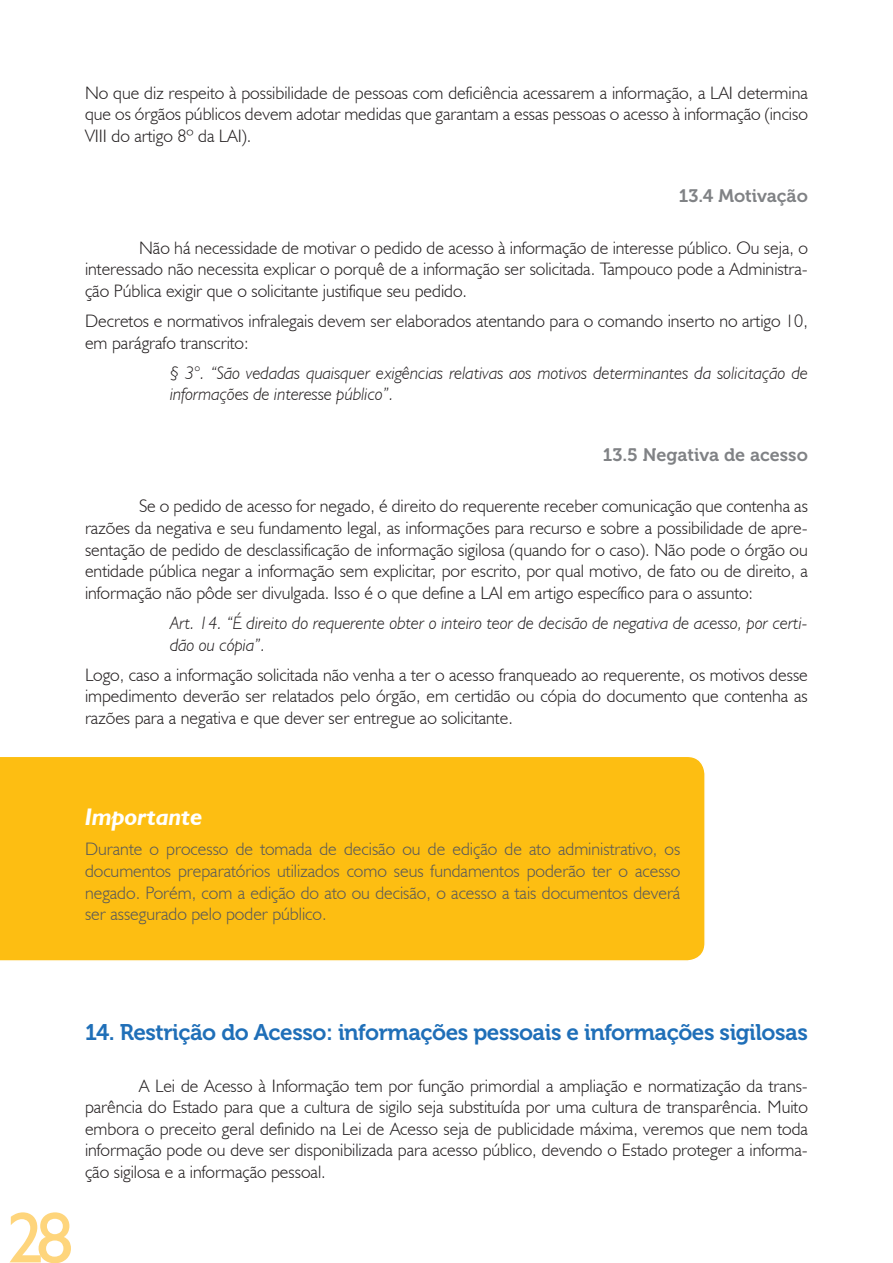
<style>
.page{position:relative;width:893px;height:1263px;background:#fff}
.page>*{position:absolute;margin:0;border:0;box-sizing:border-box;transform-origin:0 0}
.t1{font:72px "Humanist 521 BT";color:#fed57c}
.t2{font:italic 700 24px "Humanist 521 BT";color:#fff}
.t3{font:22.5px "Museo 700";letter-spacing:-.02em;color:#1f6fb8}
.t4{font:300 18px/21.6px "Humanist 521 BT";color:#231f20;text-align:justify}
.t5{font:300 18px/21.6px "Humanist 521 BT";color:#57585a;text-align:justify}
.t6{font:italic 300 18px/21.6px "Humanist 521 BT";color:#231f20}
.t7{font:18px "Museo 700";color:#808285}
</style>
<div class="page">
<div style="left:0;top:757px;width:705px;height:204px;background:#fdbe12"></div>
<p class="t4" style="left:85px;top:81px;width:724px">No que diz respeito à possibilidade de pessoas com deficiência acessarem a informação, a LAI determina que os órgãos públicos devem adotar medidas que garantam a essas pessoas o acesso à informação (inciso VIII do artigo 8º da LAI).</p>
<p class="t7" style="left:679px;top:186px;width:131px">13.4 Motivação</p>
<p class="t4" style="left:85px;top:237px;width:724px;text-indent:54px">Não há necessidade de motivar o pedido de acesso à informação de interesse público. Ou seja, o interessado não necessita explicar o porquê de a informação ser solicitada. Tampouco pode a Administra&shy;ção Pública exigir que o solicitante justifique seu pedido.</p>
<p class="t4" style="left:85px;top:310px;width:724px">Decretos e normativos infralegais devem ser elaborados atentando para o comando inserto no artigo 10, em parágrafo transcrito:</p>
<p class="t6" style="left:170px;top:362px;width:639px">§ 3°. “São vedadas quaisquer exigências relativas aos motivos determinantes da solicitação de informações de interesse público”.</p>
<p class="t7" style="left:603px;top:444px;width:207px">13.5 Negativa de acesso</p>
<p class="t4" style="left:85px;top:495px;width:724px;text-indent:54px">Se o pedido de acesso for negado, é direito do requerente receber comunicação que contenha as razões da negativa e seu fundamento legal, as informações para recurso e sobre a possibilidade de apre&shy;sentação de pedido de desclassificação de informação sigilosa (quando for o caso). Não pode o órgão ou entidade pública negar a informação sem explicitar, por escrito, por qual motivo, de fato ou de direito, a informação não pôde ser divulgada. Isso é o que define a LAI em artigo específico para o assunto:</p>
<p class="t6" style="left:170px;top:612px;width:639px">Art. 14. “É direito do requerente obter o inteiro teor de decisão de negativa de acesso, por certi&shy;dão ou cópia”.</p>
<p class="t4" style="left:85px;top:663px;width:724px">Logo, caso a informação solicitada não venha a ter o acesso franqueado ao requerente, os motivos desse impedimento deverão ser relatados pelo órgão, em certidão ou cópia do documento que contenha as razões para a negativa e que dever ser entregue ao solicitante.</p>
<h2 class="t2" style="left:85px;top:802px;width:119px">Importante</h2>
<p class="t5" style="left:85px;top:838px;width:597px">Durante o processo de tomada de decisão ou de edição de ato administrativo, os documentos preparatórios utilizados como seus fundamentos poderão ter o acesso negado. Porém, com a edição do ato ou decisão, o acesso a tais documentos deverá ser assegurado pelo poder público.</p>
<h1 class="t1" style="left:7px;top:1193px;width:67px">28</h1>
<p class="t3" style="left:85px;top:1019px;width:724px">14. Restrição do Acesso: informações pessoais e informações sigilosas</p>
<p class="t4" style="left:85px;top:1074px;width:724px;text-indent:54px">A Lei de Acesso à Informação tem por função primordial a ampliação e normatização da trans&shy;parência do Estado para que a cultura de sigilo seja substituída por uma cultura de transparência. Muito embora o preceito geral definido na Lei de Acesso seja de publicidade máxima, veremos que nem toda informação pode ou deve ser disponibilizada para acesso público, devendo o Estado proteger a informa&shy;ção sigilosa e a informação pessoal.</p>
</div>
